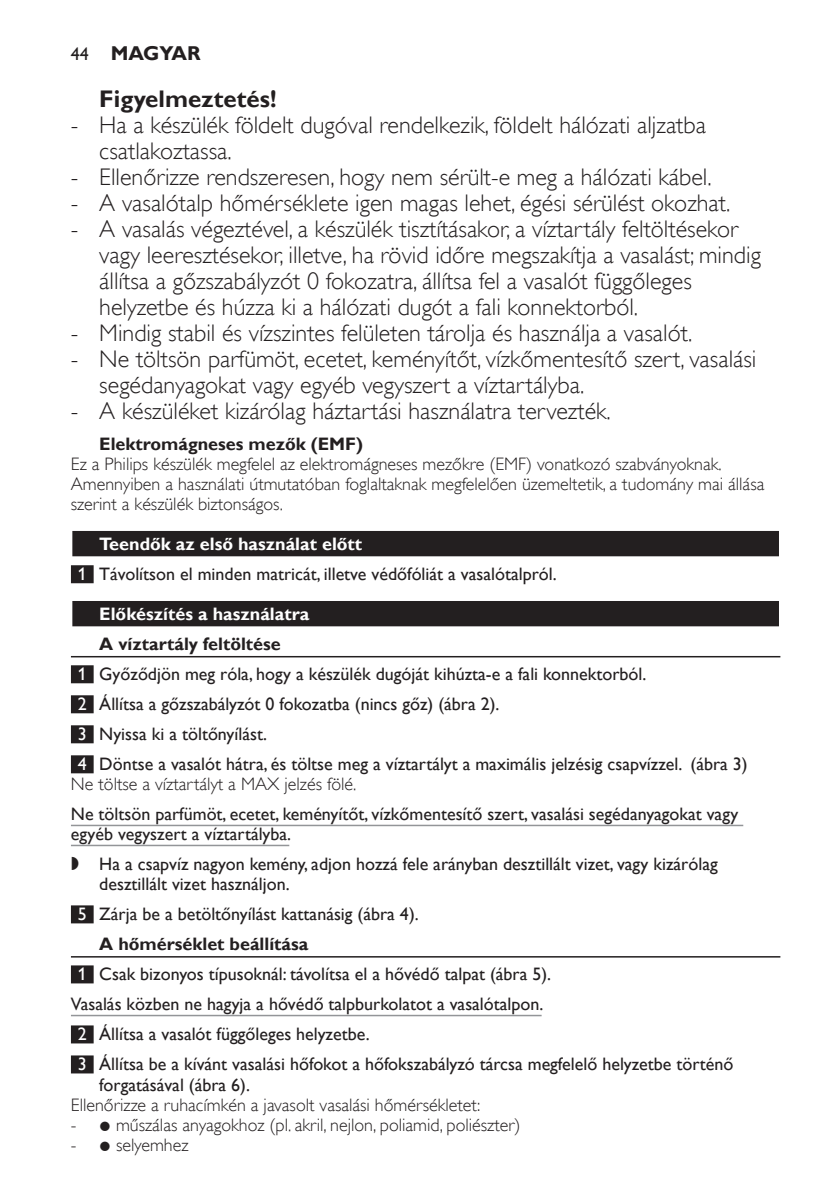
<style>
.page{position:relative;width:840px;height:1191px;background:#fff}
.page>*{position:absolute;margin:0;border:0;box-sizing:border-box;transform-origin:0 0}
.t1{font:24px/26px "Gill Sans Alt One WGL Light";color:#231f20}
.t2{font:700 24px "Gill Sans Alt One WGL";color:#231f20}
.t3{font:700 20px "Gill Sans Alt One WGL";color:#231f20}
.t4{font:18px/30px "Gill Sans Alt One WGL";color:#231f20}
.t5{font:18px/20px "Gill Sans Alt One WGL Light";color:#231f20}
.t6{font:700 18px "Gill Sans Alt One WGL";color:#231f20}
.t7{font:700 18px "Gill Sans Alt One WGL";color:#fff}
.s1{font-weight:400;font-size:18px}
.s2{font-weight:700;color:#fff}
.s3{color:#fff}
.s4{font-weight:700}
.s5{font-family:"Philips Ll Font Plain"}
.s6{font-family:"Philipsfonta Plain"}
</style>
<div class="page">
<div style="left:71px;top:530px;width:709px;height:28px;background:#b9b8b9"></div>
<div style="left:72px;top:531px;width:706px;height:25px;background:#231f20"></div>
<div style="left:71px;top:565px;width:23px;height:18px;background:#231f20"></div>
<div style="left:71px;top:600px;width:709px;height:28px;background:#b3b1b2"></div>
<div style="left:72px;top:601px;width:706px;height:25px;background:#231f20"></div>
<hr style="left:71px;top:656px;width:709px;height:1px;background:#231f20">
<div style="left:71px;top:665px;width:23px;height:18px;background:#231f20"></div>
<div style="left:71px;top:695px;width:23px;height:18px;background:#231f20"></div>
<div style="left:71px;top:725px;width:23px;height:18px;background:#231f20"></div>
<div style="left:71px;top:755px;width:23px;height:18px;background:#231f20"></div>
<hr style="left:71px;top:824px;width:671px;height:2px;background:#939598">
<hr style="left:71px;top:844px;width:218px;height:2px;background:#939598">
<div style="left:71px;top:905px;width:23px;height:18px;background:#231f20"></div>
<hr style="left:71px;top:956px;width:709px;height:1px;background:#231f20">
<div style="left:71px;top:965px;width:23px;height:18px;background:#231f20"></div>
<hr style="left:71px;top:1014px;width:470px;height:2px;background:#939598">
<div style="left:71px;top:1025px;width:23px;height:18px;background:#231f20"></div>
<div style="left:71px;top:1055px;width:23px;height:18px;background:#231f20"></div>
<p class="t3" style="left:71px;top:40px;width:131px"><span class="s1">44</span> Magyar</p>
<h1 class="t2" style="left:99px;top:83px;width:179px">Figyelmeztetés!</h1>
<h1 class="t1" style="left:99px;top:112px;width:608px;text-indent:-28px">- Ha a készülék földelt dugóval rendelkezik, földelt hálózati aljzatba csatlakoztassa.</h1>
<h1 class="t1" style="left:71px;top:164px;width:642px">- Ellenőrizze rendszeresen, hogy nem sérült-e meg a hálózati kábel.</h1>
<h1 class="t1" style="left:71px;top:190px;width:660px">- A vasalótalp hőmérséklete igen magas lehet, égési sérülést okozhat.</h1>
<p class="t1" style="left:99px;top:216px;width:662px;text-indent:-28px">- A vasalás végeztével, a készülék tisztításakor, a víztartály feltöltésekor vagy leeresztésekor, illetve, ha rövid időre megszakítja a vasalást; mindig állítsa a gőzszabályzót 0 fokozatra, állítsa fel a vasalót függőleges helyzetbe és húzza ki a hálózati dugót a fali konnektorból.</p>
<h1 class="t1" style="left:71px;top:320px;width:622px">- Mindig stabil és vízszintes felületen tárolja és használja a vasalót.</h1>
<h1 class="t1" style="left:99px;top:346px;width:658px;text-indent:-28px">- Ne töltsön parfümöt, ecetet, keményítőt, vízkőmentesítő szert, vasalási segédanyagokat vagy egyéb vegyszert a víztartályba.</h1>
<h1 class="t1" style="left:71px;top:398px;width:541px">- A készüléket kizárólag háztartási használatra tervezték.</h1>
<p class="t6" style="left:99px;top:432px;width:265px">Elektromágneses mezők (EMF)</p>
<p class="t5" style="left:71px;top:454px;width:694px">Ez a Philips készülék megfelel az elektromágneses mezőkre (EMF) vonatkozó szabványoknak.<br>Amennyiben a használati útmutatóban foglaltaknak megfelelően üzemeltetik, a tudomány mai állása szerint a készülék biztonságos.</p>
<p class="t4" style="left:78px;top:529px;width:480px;text-indent:22px"><span class="s2">Teendők az első használat előtt<br></span><span class="s3">1</span> Távolítson el minden matricát, illetve védőfóliát a vasalótalpról.</p>
<p class="t7" style="left:99px;top:602px;width:211px">Előkészítés a használatra</p>
<p class="t4" style="left:78px;top:629px;width:671px;text-indent:22px"><span class="s4">A víztartály feltöltése<br></span><span class="s3">1</span> Győződjön meg róla, hogy a készülék dugóját kihúzta-e a fali konnektorból.<br><span class="s3">2</span> Állítsa a gőzszabályzót 0 fokozatba (nincs gőz) (ábra 2).<br><span class="s3">3</span> Nyissa ki a töltőnyílást.<br><span class="s3">4</span> Döntse a vasalót hátra, és töltse meg a víztartályt a maximális jelzésig csapvízzel. (ábra 3)</p>
<p class="t5" style="left:71px;top:774px;width:287px">Ne töltse a víztartályt a MAX jelzés fölé.</p>
<p class="t4" style="left:71px;top:804px;width:668px;line-height:20px">Ne töltsön parfümöt, ecetet, keményítőt, vízkőmentesítő szert, vasalási segédanyagokat vagy egyéb vegyszert a víztartályba.</p>
<p class="t4" style="left:99px;top:854px;width:619px;line-height:20px;text-indent:-28px"><span class="s5">,</span> Ha a csapvíz nagyon kemény, adjon hozzá fele arányban desztillált vizet, vagy kizárólag desztillált vizet használjon.</p>
<p class="t4" style="left:78px;top:899px;width:342px"><span class="s3">5</span> Zárja be a betöltőnyílást kattanásig (ábra 4).</p>
<p class="t6" style="left:99px;top:932px;width:210px">A hőmérséklet beállítása</p>
<p class="t4" style="left:78px;top:959px;width:474px"><span class="s3">1</span> Csak bizonyos típusoknál: távolítsa el a hővédő talpat (ábra 5).</p>
<p class="t4" style="left:71px;top:989px;width:473px">Vasalás közben ne hagyja a hővédő talpburkolatot a vasalótalpon.</p>
<p class="t4" style="left:78px;top:1019px;width:293px"><span class="s3">2</span> Állítsa a vasalót függőleges helyzetbe.</p>
<p class="t4" style="left:78px;top:1049px;width:657px"><span class="s3">3</span> Állítsa be a kívánt vasalási hőfokot a hőfokszabályzó tárcsa megfelelő helyzetbe történő</p>
<p class="t4" style="left:99px;top:1069px;width:152px">forgatásával (ábra 6).</p>
<p class="t5" style="left:71px;top:1094px;width:410px">Ellenőrizze a ruhacímkén a javasolt vasalási hőmérsékletet:</p>
<p class="t5" style="left:71px;top:1114px;width:451px">- <span class="s6">1</span> műszálas anyagokhoz (pl. akril, nejlon, poliamid, poliészter)</p>
<p class="t5" style="left:71px;top:1134px;width:119px">- <span class="s6">1</span> selyemhez</p>
</div>
